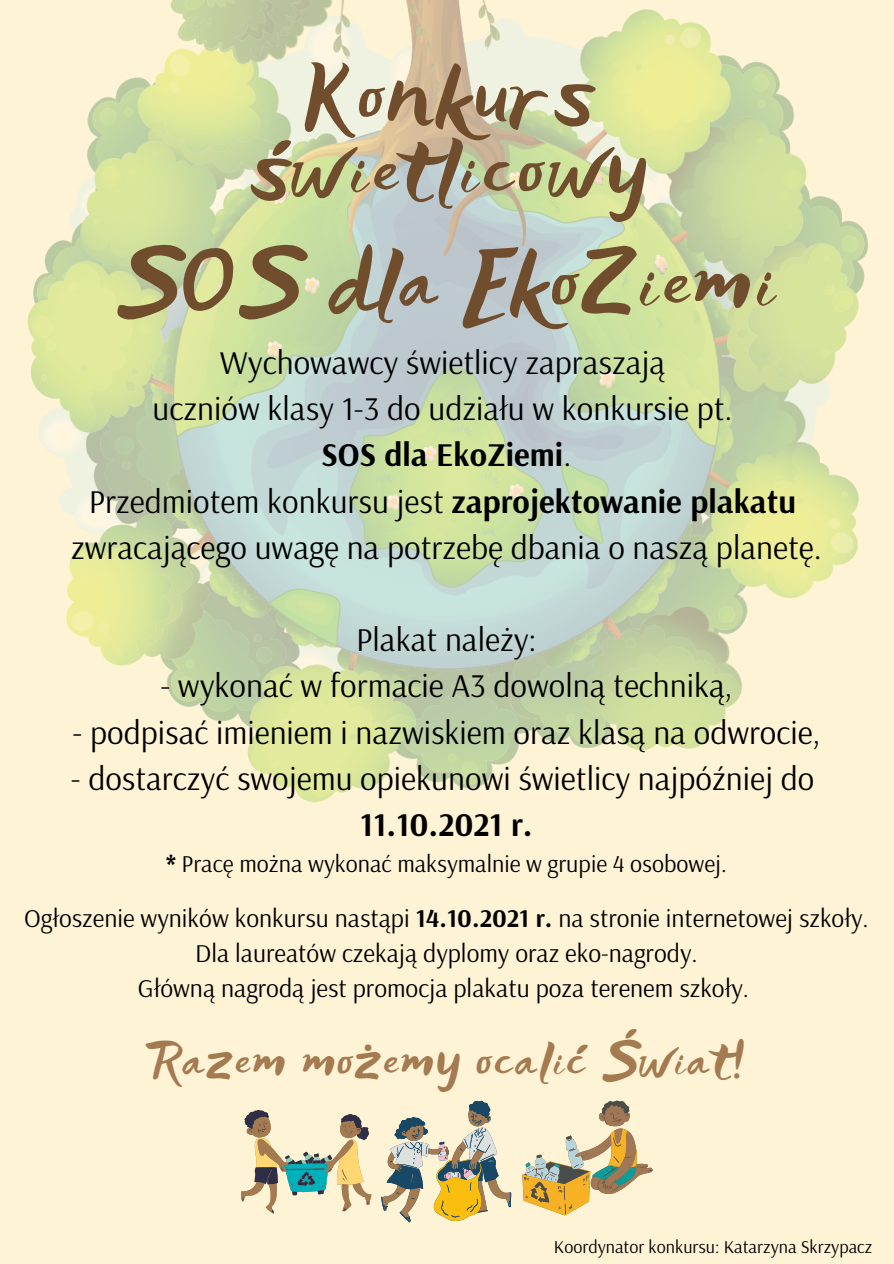
<style>
.page{position:relative;width:894px;height:1264px;background:#fff}
.page>*{position:absolute;margin:0;border:0;box-sizing:border-box;transform-origin:0 0}
.t1{font:87px "Lifelogo Easy";letter-spacing:.055em;color:#704e2d}
.t2{font:82.5px/74.2px "Lifelogo Easy";letter-spacing:.055em;color:#704e2d;text-align:center}
.t3{font:49.5px "Lifelogo Easy";letter-spacing:.055em;color:#a47a51}
.t4{font:33px "Arsenal";color:#000}
.t5{font:700 33px "Arsenal";color:#000}
.t6{font:25.5px "Arsenal";color:#000}
.t7{font:24px "Arsenal";color:#000}
.t8{font:18px "Arsenal";color:#000}
.s1{font-weight:400}
.s2{font-weight:700}
</style>
<div class="page">
<div style="left:0;top:0;width:893px;height:1263px;background:#fff3d5"></div>
<img style="left:27px;top:0;width:841px;height:802px">
<svg style="left:241px;top:1110px;width:130px;height:103px"></svg>
<svg style="left:381px;top:1100px;width:130px;height:122px"></svg>
<svg style="left:522px;top:1100px;width:130px;height:115px"></svg>
<p class="t2" style="left:250px;top:58px;width:396px">Konkurs świetlicowy</p>
<p class="t1" style="left:119px;top:217px;width:657px">SOS dla EkoZiemi</p>
<p class="t4" style="left:220px;top:341px;width:447px">Wychowawcy świetlicy zapraszają</p>
<p class="t4" style="left:153px;top:387px;width:581px">uczniów klasy 1-3 do udziału w konkursie pt.</p>
<p class="t5" style="left:321px;top:433px;width:251px">SOS dla EkoZiemi<span class="s1">.</span></p>
<p class="t4" style="left:89px;top:479px;width:708px">Przedmiotem konkursu jest <span class="s2">zaprojektowanie plakatu</span></p>
<p class="t4" style="left:71px;top:526px;width:752px">zwracającego uwagę na potrzebę dbania o naszą planetę.</p>
<p class="t4" style="left:356px;top:618px;width:182px">Plakat należy:</p>
<p class="t4" style="left:160px;top:664px;width:573px">- wykonać w formacie A3 dowolną techniką,</p>
<p class="t4" style="left:73px;top:710px;width:749px">- podpisać imieniem i nazwiskiem oraz klasą na odwrocie,</p>
<p class="t4" style="left:71px;top:756px;width:744px">- dostarczyć swojemu opiekunowi świetlicy najpóźniej do</p>
<p class="t5" style="left:360px;top:803px;width:174px">11.10.2021 r.</p>
<p class="t7" style="left:166px;top:848px;width:562px"><span class="s2">*</span> Pracę można wykonać maksymalnie w grupie 4 osobowej.</p>
<p class="t6" style="left:24px;top:901px;width:845px">Ogłoszenie wyników konkursu nastąpi <span class="s2">14.10.2021 r.</span> na stronie internetowej szkoły.</p>
<p class="t6" style="left:195px;top:936px;width:504px">Dla laureatów czekają dyplomy oraz eko-nagrody.</p>
<p class="t6" style="left:138px;top:971px;width:612px">Główną nagrodą jest promocja plakatu poza terenem szkoły.</p>
<p class="t3" style="left:150px;top:1023px;width:594px">Razem możemy ocalić Świat!</p>
<p class="t8" style="left:553px;top:1235px;width:320px">Koordynator konkursu: Katarzyna Skrzypacz</p>
</div>
